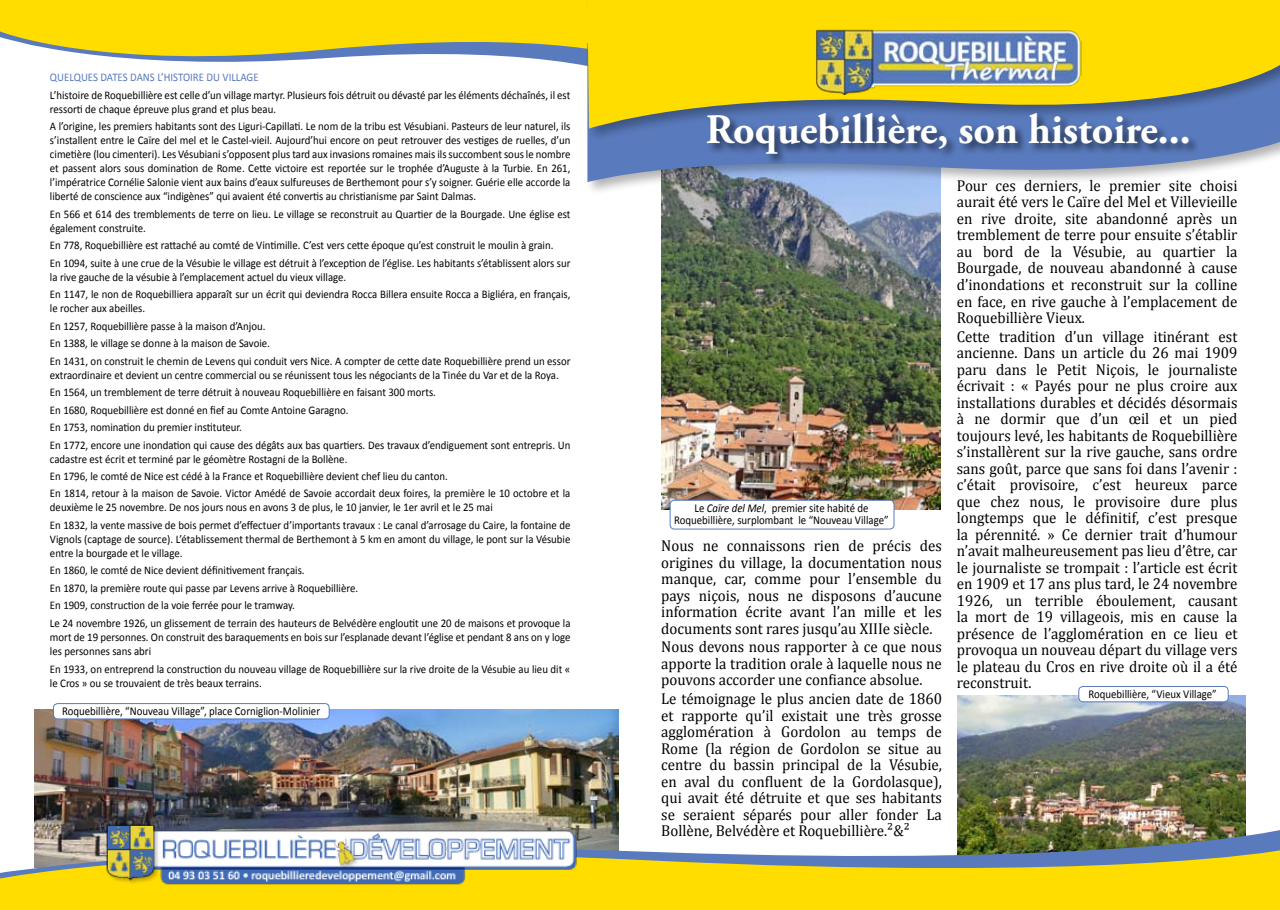
<style>
.page{position:relative;width:1280px;height:910px;background:#fff}
.page>*{position:absolute;margin:0;border:0;box-sizing:border-box;transform-origin:0 0}
.t1{font:700 42px "Adobe Garamond Pro";color:#fff}
.t2{font:15.75px/16.5px "Cambria";color:#000;text-align:justify;scale:.95 1}
.t3{font:12px/12px "Calibri";color:#000;text-align:center;scale:.9 1}
.t4{font:11.7px/17.4px "Calibri";color:#000;scale:.92 1}
.t5{font:11.7px "Calibri";color:#597abc;scale:.92 1}
.s1{font-style:italic}
</style>
<div class="page">
<img style="left:661px;top:253px;width:279px;height:257px">
<svg style="left:0;top:0;width:584px;height:66px"></svg>
<div style="left:584px;top:24px;width:696px;height:229px;background:#000;opacity:.3"></div>
<svg style="left:587px;top:150px;width:117px;height:32px;fill:#597abc"></svg>
<div style="left:584px;top:0;width:696px;height:150px;background:#000;opacity:.3"></div>
<svg style="left:587px;top:0;width:693px;height:129px;fill:#fd0"></svg>
<img style="left:34px;top:709px;width:585px;height:121px">
<img style="left:958px;top:696px;width:288px;height:134px">
<div style="left:704px;top:111px;width:576px;height:80px;background:#000;opacity:.6"></div>
<div style="left:670px;top:500px;width:224px;height:29px;background:#fff;border-radius:4px"></div>
<div style="left:670px;top:500px;width:224px;height:29px;border:1px solid #597abc;border-radius:4px"></div>
<div style="left:1079px;top:686px;width:149px;height:16px;background:#fff;border-radius:4px"></div>
<div style="left:1078px;top:686px;width:150px;height:16px;border:1px solid #597abc;border-radius:4px"></div>
<div style="left:54px;top:704px;width:275px;height:15px;background:#fff;border-radius:4px"></div>
<div style="left:53px;top:703px;width:277px;height:16px;border:1px solid #597abc;border-radius:4px"></div>
<img style="left:34px;top:830px;width:1246px;height:9px">
<svg style="left:0;top:839px;width:1280px;height:71px;fill:#fd0"></svg>
<div style="left:582px;top:9px;width:13px;height:34px;background:#fd0"></div>
<img style="left:103px;top:822px;width:500px;height:67px">
<img style="left:815px;top:27px;width:267px;height:68px">
<p class="t5" style="left:50px;top:70px;width:228px">QUELQUES DATES DANS L’HISTOIRE DU VILLAGE</p>
<p class="t4" style="left:50px;top:87px;width:567px;line-height:14.1px">L’histoire de Roquebillière est celle d’un village martyr. Plusieurs fois détruit ou dévasté par les éléments déchaînés, il est ressorti de chaque épreuve plus grand et plus beau.</p>
<p class="t4" style="left:50px;top:119px;width:567px;line-height:14.1px;text-align:justify">A l’origine, les premiers habitants sont des Liguri-Capillati. Le nom de la tribu est Vésubiani. Pasteurs de leur naturel, ils s’installent entre le Caïre del mel et le Castel-vieil. Aujourd’hui encore on peut retrouver des vestiges de ruelles, d’un cimetière (lou cimenteri). Les Vésubiani s’opposent plus tard aux invasions romaines mais ils succombent sous le nombre et passent alors sous domination de Rome. Cette victoire est reportée sur le trophée d’Auguste à la Turbie. En 261, l’impératrice Cornélie Salonie vient aux bains d’eaux sulfureuses de Berthemont pour s’y soigner. Guérie elle accorde la liberté de conscience aux “indigènes” qui avaient été convertis au christianisme par Saint Dalmas.</p>
<p class="t4" style="left:50px;top:206px;width:567px;line-height:14.1px">En 566 et 614 des tremblements de terre on lieu. Le village se reconstruit au Quartier de la Bourgade. Une église est également construite.</p>
<p class="t4" style="left:50px;top:236px;width:567px">En 778, Roquebillière est rattaché au comté de Vintimille. C’est vers cette époque qu’est construit le moulin à grain.<br>En 1094, suite à une crue de la Vésubie le village est détruit à l’exception de l’église. Les habitants s’établissent alors sur</p>
<p class="t4" style="left:50px;top:268px;width:567px">la rive gauche de la vésubie à l’emplacement actuel du vieux village.<br>En 1147, le non de Roquebilliera apparaît sur un écrit qui deviendra Rocca Billera ensuite Rocca a Bigliéra, en français,</p>
<p class="t4" style="left:50px;top:299px;width:567px">le rocher aux abeilles.<br>En 1257, Roquebillière passe à la maison d’Anjou.<br>En 1388, le village se donne à la maison de Savoie.<br>En 1431, on construit le chemin de Levens qui conduit vers Nice. A compter de cette date Roquebillière prend un essor</p>
<p class="t4" style="left:50px;top:365px;width:567px">extraordinaire et devient un centre commercial ou se réunissent tous les négociants de la Tinée du Var et de la Roya.<br>En 1564, un tremblement de terre détruit à nouveau Roquebillière en faisant 300 morts.<br>En 1680, Roquebillière est donné en fief au Comte Antoine Garagno.<br>En 1753, nomination du premier instituteur.<br>En 1772, encore une inondation qui cause des dégâts aux bas quartiers. Des travaux d’endiguement sont entrepris. Un</p>
<p class="t4" style="left:50px;top:449px;width:567px">cadastre est écrit et terminé par le géomètre Rostagni de la Bollène.<br>En 1796, le comté de Nice est cédé à la France et Roquebillière devient chef lieu du canton.<br>En 1814, retour à la maison de Savoie. Victor Amédé de Savoie accordait deux foires, la première le 10 octobre et la</p>
<p class="t4" style="left:50px;top:498px;width:567px">deuxième le 25 novembre. De nos jours nous en avons 3 de plus, le 10 janvier, le 1er avril et le 25 mai<br>En 1832, la vente massive de bois permet d’effectuer d’importants travaux : Le canal d’arrosage du Caire, la fontaine de</p>
<p class="t4" style="left:50px;top:531px;width:567px;line-height:14.1px">Vignols (captage de source). L’établissement thermal de Berthemont à 5 km en amont du village, le pont sur la Vésubie entre la bourgade et le village.</p>
<p class="t4" style="left:50px;top:561px;width:567px">En 1860, le comté de Nice devient définitivement français.<br>En 1870, la première route qui passe par Levens arrive à Roquebillière.<br>En 1909, construction de la voie ferrée pour le tramway.<br>Le 24 novembre 1926, un glissement de terrain des hauteurs de Belvédère engloutit une 20 de maisons et provoque la</p>
<p class="t4" style="left:50px;top:629px;width:567px;line-height:14.1px">mort de 19 personnes. On construit des baraquements en bois sur l’esplanade devant l’église et pendant 8 ans on y loge les personnes sans abri</p>
<p class="t4" style="left:50px;top:662px;width:567px;line-height:14.1px">En 1933, on entreprend la construction du nouveau village de Roquebillière sur la rive droite de la Vésubie au lieu dit « le Cros » ou se trouvaient de très beaux terrains.</p>
<p class="t3" style="left:62px;top:704px;width:288px">Roquebillière, “Nouveau Village”, place Corniglion-Molinier</p>
<h1 class="t1" style="left:706px;top:106px;width:486px">Roquebillière, son histoire...</h1>
<p class="t3" style="left:674px;top:501px;width:240px">Le <span class="s1">Caïre del Mel</span>, premier site habité de<br>Roquebillière, surplombant le “Nouveau Village”</p>
<p class="t2" style="left:661px;top:538px;width:297px">Nous ne connaissons rien de précis des origines du village, la documentation nous manque, car, comme pour l’ensemble du pays niçois, nous ne disposons d’aucune information écrite avant l’an mille et les documents sont rares jusqu’au XIIIe siècle.</p>
<h2 class="t2" style="left:661px;top:639px;width:297px">Nous devons nous rapporter à ce que nous apporte la tradition orale à laquelle nous ne pouvons accorder une confiance absolue.</h2>
<p class="t2" style="left:661px;top:690px;width:297px">Le témoignage le plus ancien date de 1860 et rapporte qu’il existait une très grosse agglomération à Gordolon au temps de Rome (la région de Gordolon se situe au centre du bassin principal de la Vésubie, en aval du confluent de la Gordolasque), qui avait été détruite et que ses habitants se seraient séparés pour aller fonder La Bollène, Belvédère et Roquebillière.²&amp;²</p>
<p class="t2" style="left:957px;top:177px;width:297px">Pour ces derniers, le premier site choisi aurait été vers le Caïre del Mel et Villevieille en rive droite, site abandonné après un tremblement de terre pour ensuite s’établir au bord de la Vésubie, au quartier la Bourgade, de nouveau abandonné à cause d’inondations et reconstruit sur la colline en face, en rive gauche à l’emplacement de Roquebillière Vieux.</p>
<p class="t2" style="left:957px;top:328px;width:297px">Cette tradition d’un village itinérant est ancienne. Dans un article du 26 mai 1909 paru dans le Petit Niçois, le journaliste écrivait : « Payés pour ne plus croire aux installations durables et décidés désormais à ne dormir que d’un œil et un pied toujours levé, les habitants de Roquebillière s’installèrent sur la rive gauche, sans ordre sans goût, parce que sans foi dans l’avenir : c’était provisoire, c’est heureux parce que chez nous, le provisoire dure plus longtemps que le définitif, c’est presque la pérennité. » Ce dernier trait d’humour n’avait malheureusement pas lieu d’être, car le journaliste se trompait : l’article est écrit en 1909 et 17 ans plus tard, le 24 novembre 1926, un terrible éboulement, causant la mort de 19 villageois, mis en cause la présence de l’agglomération en ce lieu et provoqua un nouveau départ du village vers le plateau du Cros en rive droite où il a été reconstruit.</p>
<p class="t3" style="left:1088px;top:687px;width:144px">Roquebillière, “Vieux Village”</p>
</div>
